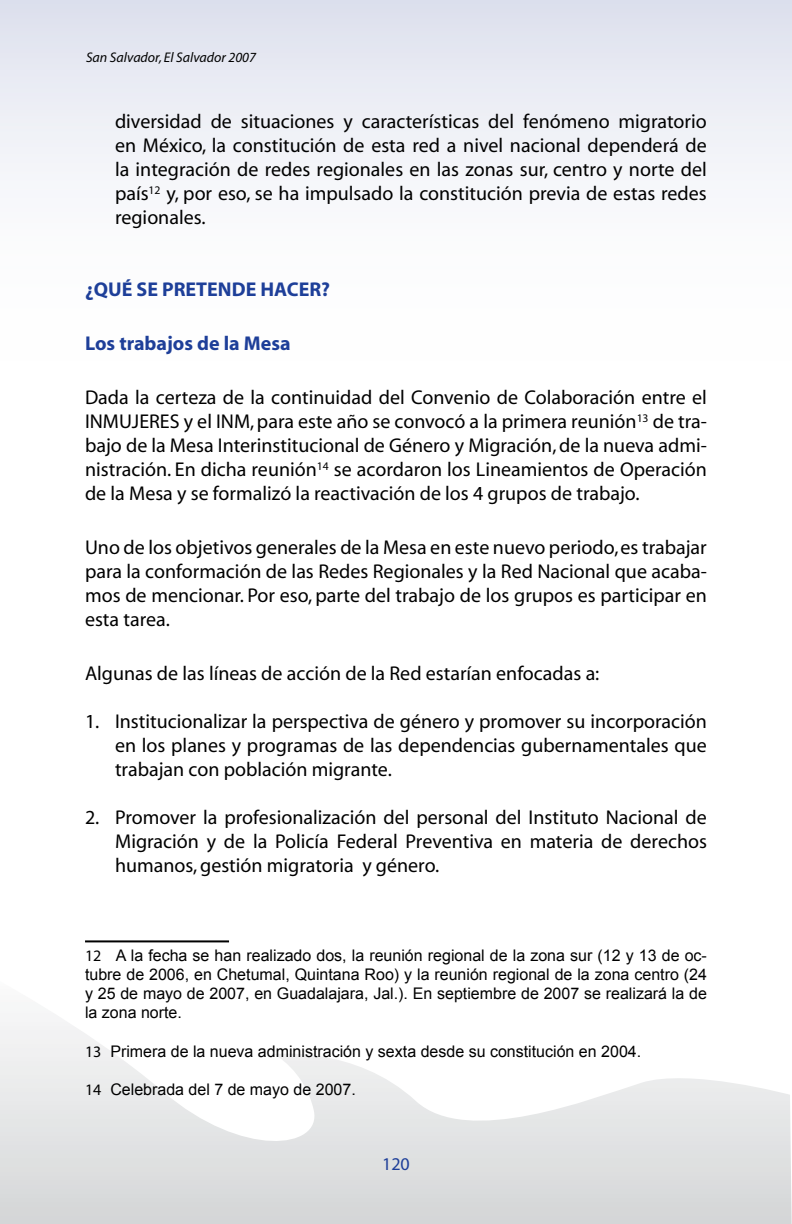
<style>
.page{position:relative;width:792px;height:1224px;background:#fff}
.page>*{position:absolute;margin:0;border:0;box-sizing:border-box;transform-origin:0 0}
.t1{font:20px/24px "Myriad";color:#000;text-align:justify}
.t2{font:700 20px "Myriad";color:#1e3f99}
.t3{font:18px "Myriad";color:#1e3f99}
.t4{font:16px/19.2px "Arial";color:#000;text-align:justify}
.t5{font:italic 14px "Myriad";color:#000}
.s1{font-family:"Myriad"}
</style>
<div class="page">
<svg style="left:0;top:1022px;width:791px;height:202px"></svg>
<div style="left:0;top:0;width:792px;height:361px;background:linear-gradient(to bottom,#e1e4ef,#fff)"></div>
<svg style="left:791px;top:1194px;width:1px;height:30px"></svg>
<svg style="left:791px;top:0;width:1px;height:361px"></svg>
<hr style="left:85px;top:940px;width:144px;height:2px;background:#000">
<p class="t5" style="left:86px;top:51px;width:172px">San Salvador, El Salvador 2007</p>
<p class="t1" style="left:115px;top:111px;width:593px">diversidad de situaciones y características del fenómeno migratorio en México, la constitución de esta red a nivel nacional dependerá de la integración de redes regionales en las zonas sur, centro y norte del país<sup>12</sup> y, por eso, se ha impulsado la constitución previa de estas redes regionales.</p>
<p class="t2" style="left:85px;top:279px;width:247px">¿QUÉ SE PRETENDE HACER?</p>
<p class="t2" style="left:85px;top:333px;width:207px">Los trabajos de la Mesa</p>
<p class="t1" style="left:85px;top:387px;width:623px">Dada la certeza de la continuidad del Convenio de Colaboración entre el INMUJERES y el INM, para este año se convocó a la primera reunión<sup>13</sup> de tra&shy;bajo de la Mesa Interinstitucional de Género y Migración, de la nueva admi&shy;nistración. En dicha reunión<sup>14</sup> se acordaron los Lineamientos de Operación de la Mesa y se formalizó la reactivación de los 4 grupos de trabajo.</p>
<p class="t1" style="left:85px;top:537px;width:623px">Uno de los objetivos generales de la Mesa en este nuevo periodo, es trabajar para la conformación de las Redes Regionales y la Red Nacional que acaba&shy;mos de mencionar. Por eso, parte del trabajo de los grupos es participar en esta tarea.</p>
<p class="t1" style="left:85px;top:663px;width:516px">Algunas de las líneas de acción de la Red estarían enfocadas a:</p>
<p class="t1" style="left:115px;top:711px;width:593px;text-indent:-30px">1. Institucionalizar la perspectiva de género y promover su incorporación en los planes y programas de las dependencias gubernamentales que trabajan con población migrante.</p>
<p class="t1" style="left:115px;top:807px;width:593px;text-indent:-30px">2. Promover la profesionalización del personal del Instituto Nacional de Migración y de la Policía Federal Preventiva en materia de derechos humanos, gestión migratoria y género.</p>
<p class="t4" style="left:85px;top:945px;width:623px"><span class="s1">12</span> A la fecha se han realizado dos, la reunión regional de la zona sur (12 y 13 de oc&shy;tubre de 2006, en Chetumal, Quintana Roo) y la reunión regional de la zona centro (24 y 25 de mayo de 2007, en Guadalajara, Jal.). En septiembre de 2007 se realizará la de la zona norte.</p>
<p class="t4" style="left:85px;top:1041px;width:558px"><span class="s1">13</span> Primera de la nueva administración y sexta desde su constitución en 2004.</p>
<p class="t4" style="left:85px;top:1080px;width:272px"><span class="s1">14</span> Celebrada del 7 de mayo de 2007.</p>
<p class="t3" style="left:382px;top:1155px;width:29px">120</p>
</div>
